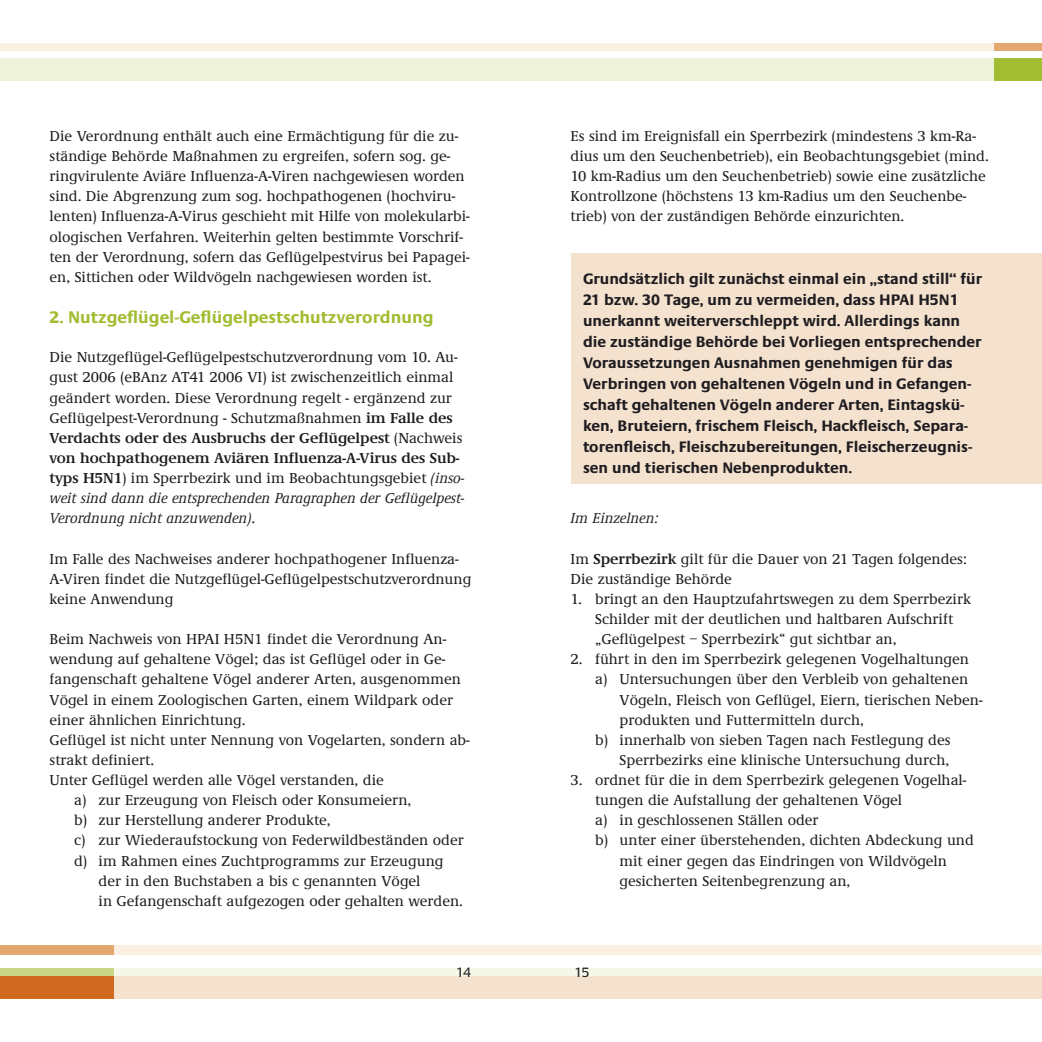
<style>
.page{position:relative;width:1042px;height:1042px;background:#fff}
.page>*{position:absolute;margin:0;border:0;box-sizing:border-box;transform-origin:0 0}
.t1{font:700 17.5px "Praxis EF";color:#a2bd31}
.t2{font:700 15.75px/21px "Praxis EF";color:#1f1d21}
.t3{font:500 14.88px/20.1px "Demos EF";color:#1f1d21}
.t4{font:italic 500 14.88px "Demos EF";color:#1f1d21}
.t5{font:14px "Praxis EF";color:#1f1d21}
.s1{font-weight:600}
.s2{font-style:italic}
</style>
<div class="page">
<div style="left:0;top:976px;width:521px;height:22px;background:#cf6a20"></div>
<div style="left:0;top:968px;width:521px;height:8px;background:#cad786"></div>
<div style="left:0;top:945px;width:521px;height:10px;background:#e2a870"></div>
<div style="left:521px;top:58px;width:521px;height:23px;background:#a2bd31"></div>
<div style="left:521px;top:43px;width:521px;height:7px;background:#e2a870"></div>
<svg style="left:0;top:43px;width:521px;height:38px"></svg>
<div style="left:521px;top:58px;width:472px;height:23px;background:#eef2da"></div>
<div style="left:521px;top:43px;width:472px;height:7px;background:#faefe2"></div>
<svg style="left:114px;top:945px;width:928px;height:54px"></svg>
<div style="left:521px;top:976px;width:521px;height:22px;background:#f5e2ce"></div>
<div style="left:521px;top:968px;width:521px;height:8px;background:#f5f8e9"></div>
<div style="left:521px;top:955px;width:521px;height:13px;background:#fff"></div>
<div style="left:521px;top:945px;width:521px;height:10px;background:#faefe2"></div>
<div style="left:571px;top:253px;width:471px;height:231px;background:#f5e2ce"></div>
<p class="t3" style="left:50px;top:126px;width:421px">Die Verordnung enthält auch eine Ermächtigung für die zu&shy;ständige Behörde Maßnahmen zu ergreifen, sofern sog. ge&shy;ringvirulente Aviäre Influenza-A-Viren nachgewiesen worden sind. Die Abgrenzung zum sog. hochpathogenen (hochviru&shy;lenten) Influenza-A-Virus geschieht mit Hilfe von molekularbi&shy;ologischen Verfahren. Weiterhin gelten bestimmte Vorschrif&shy;ten der Verordnung, sofern das Geflügelpestvirus bei Papagei&shy;en, Sittichen oder Wildvögeln nachgewiesen worden ist.</p>
<p class="t1" style="left:50px;top:308px;width:385px">2. Nutzgeflügel-Geflügelpestschutzverordnung</p>
<p class="t3" style="left:50px;top:348px;width:416px">Die Nutzgeflügel-Geflügelpestschutzverordnung vom 10. Au&shy;gust 2006 (eBAnz AT41 2006 VI) ist zwischenzeitlich einmal geändert worden. Diese Verordnung regelt - ergänzend zur Geflügelpest-Verordnung - Schutzmaßnahmen <span class="s1">im Falle des Verdachts oder des Ausbruchs der Geflügelpest</span> (Nachweis <span class="s1">von hochpathogenem Aviären Influenza-A-Virus des Sub&shy;typs H5N1</span>) im Sperrbezirk und im Beobachtungsgebiet <span class="s2">(inso&shy;weit sind dann die entsprechenden Paragraphen der Geflügelpest-Verordnung nicht anzuwenden)</span>.</p>
<p class="t3" style="left:50px;top:549px;width:423px">Im Falle des Nachweises anderer hochpathogener Influenza-<br>A-Viren findet die Nutzgeflügel-Geflügelpestschutzverordnung keine Anwendung</p>
<p class="t3" style="left:50px;top:629px;width:398px">Beim Nachweis von HPAI H5N1 findet die Verordnung An-</p>
<p class="t3" style="left:50px;top:650px;width:397px">wendung auf gehaltene Vögel; das ist Geflügel oder in Ge-</p>
<p class="t3" style="left:50px;top:670px;width:413px">fangenschaft gehaltene Vögel anderer Arten, ausgenommen</p>
<p class="t3" style="left:50px;top:690px;width:405px">Vögel in einem Zoologischen Garten, einem Wildpark oder</p>
<p class="t3" style="left:50px;top:710px;width:198px">einer ähnlichen Einrichtung.</p>
<p class="t3" style="left:50px;top:730px;width:422px">Geflügel ist nicht unter Nennung von Vogelarten, sondern ab-</p>
<p class="t3" style="left:50px;top:750px;width:106px">strakt definiert.</p>
<p class="t3" style="left:50px;top:770px;width:336px">Unter Geflügel werden alle Vögel verstanden, die</p>
<p class="t3" style="left:74px;top:790px;width:339px">a) zur Erzeugung von Fleisch oder Konsumeiern,</p>
<p class="t3" style="left:74px;top:811px;width:258px">b) zur Herstellung anderer Produkte,</p>
<p class="t3" style="left:74px;top:831px;width:391px">c) zur Wiederaufstockung von Federwildbeständen oder</p>
<p class="t3" style="left:74px;top:851px;width:371px">d) im Rahmen eines Zuchtprogramms zur Erzeugung</p>
<p class="t3" style="left:99px;top:871px;width:323px">der in den Buchstaben a bis c genannten Vögel</p>
<p class="t3" style="left:99px;top:891px;width:366px">in Gefangenschaft aufgezogen oder gehalten werden.</p>
<p class="t3" style="left:570px;top:126px;width:420px">Es sind im Ereignisfall ein Sperrbezirk (mindestens 3 km-Ra&shy;dius um den Seuchenbetrieb), ein Beobachtungsgebiet (mind.<br>10 km-Radius um den Seuchenbetrieb) sowie eine zusätzliche Kontrollzone (höchstens 13 km-Radius um den Seuchenbe&shy;trieb) von der zuständigen Behörde einzurichten.</p>
<p class="t2" style="left:583px;top:268px;width:401px">Grundsätzlich gilt zunächst einmal ein „stand still“ für 21 bzw. 30 Tage, um zu vermeiden, dass HPAI H5N1 unerkannt weiterverschleppt wird. Allerdings kann die zuständige Behörde bei Vorliegen entsprechender Voraussetzungen Ausnahmen genehmigen für das Verbringen von gehaltenen Vögeln und in Gefangen&shy;schaft gehaltenen Vögeln anderer Arten, Eintagskü&shy;ken, Bruteiern, frischem Fleisch, Hackfleisch, Separa&shy;torenfleisch, Fleischzubereitungen, Fleischerzeugnis&shy;sen und tierischen Nebenprodukten.</p>
<p class="t4" style="left:570px;top:510px;width:89px">Im Einzelnen:</p>
<p class="t3" style="left:570px;top:549px;width:398px">Im <span class="s1">Sperrbezirk</span> gilt für die Dauer von 21 Tagen folgendes:<br>Die zuständige Behörde</p>
<p class="t3" style="left:595px;top:589px;width:377px;text-indent:-24px">1. bringt an den Hauptzufahrtswegen zu dem Sperrbezirk<br>Schilder mit der deutlichen und haltbaren Aufschrift „Geflügelpest – Sperrbezirk“ gut sichtbar an,</p>
<p class="t3" style="left:570px;top:650px;width:400px">2. führt in den im Sperrbezirk gelegenen Vogelhaltungen</p>
<p class="t3" style="left:595px;top:670px;width:375px">a) Untersuchungen über den Verbleib von gehaltenen</p>
<p class="t3" style="left:619px;top:690px;width:364px">Vögeln, Fleisch von Geflügel, Eiern, tierischen Neben-</p>
<p class="t3" style="left:619px;top:710px;width:246px">produkten und Futtermitteln durch,</p>
<p class="t3" style="left:595px;top:730px;width:357px">b) innerhalb von sieben Tagen nach Festlegung des</p>
<p class="t3" style="left:619px;top:750px;width:331px">Sperrbezirks eine klinische Untersuchung durch,</p>
<p class="t3" style="left:570px;top:770px;width:397px">3. ordnet für die in dem Sperrbezirk gelegenen Vogelhal-</p>
<p class="t3" style="left:595px;top:790px;width:309px">tungen die Aufstallung der gehaltenen Vögel</p>
<p class="t3" style="left:595px;top:811px;width:225px">a) in geschlossenen Ställen oder</p>
<p class="t3" style="left:595px;top:831px;width:380px">b) unter einer überstehenden, dichten Abdeckung und</p>
<p class="t3" style="left:619px;top:851px;width:329px">mit einer gegen das Eindringen von Wildvögeln</p>
<p class="t3" style="left:619px;top:871px;width:232px">gesicherten Seitenbegrenzung an,</p>
<p class="t5" style="left:456px;top:964px;width:17px">14</p>
<p class="t5" style="left:574px;top:964px;width:17px">15</p>
</div>
